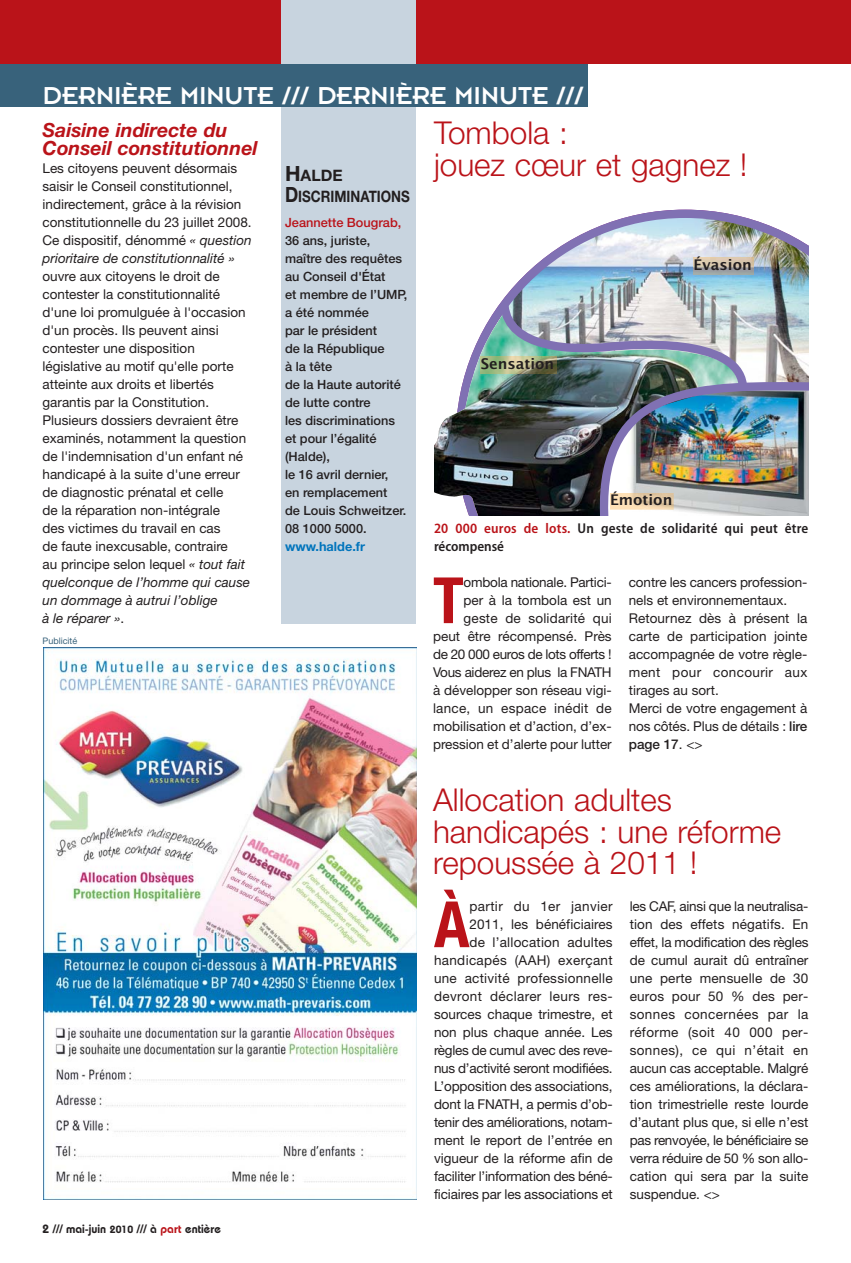
<style>
.page{position:relative;width:851px;height:1263px;background:#fff}
.page>*{position:absolute;margin:0;border:0;box-sizing:border-box;transform-origin:0 0}
.t1{font:700 condensed 63.9px "Helvetica Neue LT Std";color:#ba1319}
.t2{font:300 31.5px/31.5px "Helvetica Neue LT Std";color:#ba1319}
.t3{font:27px "Insignia LT Std";color:#fff}
.t4{font:italic 700 19.5px/18px "Helvetica Neue LT Std";color:#ba1319}
.t5{font:700 15.75px/21px "Helvetica Neue LT Std";color:#231f20}
.t6{font:600 14.7px "Lucida Sans";color:#231f20}
.t7{font:600 semi-condensed 14.25px/18px "Myriad Pro";letter-spacing:.015em;color:#231f20}
.t8{font:13.5px/18px "Helvetica Neue LT Std";color:#231f20}
.t9{font:500 12.75px/18px "Helvetica Neue LT Std";color:#231f20}
.t10{font:500 12.75px "Helvetica Neue LT Std";color:#ba1319}
.t11{font:700 12.75px "Helvetica Neue LT Std";color:#0074bc}
.t12{font:600 12px "Bauhaus Std";color:#231f20}
.t13{font:9px "Helvetica Neue LT Std";color:#38627b}
.s1{font-style:italic}
.s2{font-size:10.5px}
.s3{color:#ba1319}
.s4{font-size:21px}
.s5{font-weight:500}
</style>
<div class="page">
<div style="left:0;top:0;width:850px;height:64px;background:#ba1319"></div>
<div style="left:281px;top:0;width:134px;height:623px;background:#c8d4df"></div>
<div style="left:0;top:64px;width:587px;height:42px;background:#38627b"></div>
<img style="left:505px;top:210px;width:303px;height:87px">
<img style="left:434px;top:311px;width:61px;height:204px">
<img style="left:495px;top:297px;width:313px;height:218px">
<img style="left:693px;top:258px;width:60px;height:16px">
<img style="left:480px;top:357px;width:76px;height:16px">
<img style="left:610px;top:493px;width:63px;height:17px">
<img style="left:43px;top:647px;width:374px;height:552px">
<h3 class="t3" style="left:43px;top:87px;width:542px">DERNIÈRE MINUTE /// DERNIÈRE MINUTE ///</h3>
<h3 class="t4" style="left:43px;top:123px;width:216px">Saisine indirecte du<br>Conseil constitutionnel</h3>
<p class="t8" style="left:43px;top:161px;width:211px">Les citoyens peuvent désormais saisir le Conseil constitutionnel, indirectement, grâce à la révision constitutionnelle du 23 juillet 2008.<br>Ce dispositif, dénommé <span class="s1">« question prioritaire de constitutionnalité »</span></p>
<p class="t8" style="left:43px;top:269px;width:209px">ouvre aux citoyens le droit de contester la constitutionnalité d'une loi promulguée à l'occasion d'un procès. Ils peuvent ainsi contester une disposition législative au motif qu'elle porte atteinte aux droits et libertés garantis par la Constitution.<br>Plusieurs dossiers devraient être examinés, notamment la question de l'indemnisation d'un enfant né handicapé à la suite d'une erreur de diagnostic prénatal et celle<br>de la réparation non-intégrale<br>des victimes du travail en cas<br>de faute inexcusable, contraire<br>au principe selon lequel <span class="s1">« tout fait quelconque de l’homme qui cause un dommage à autrui l’oblige<br>à le réparer »</span>.</p>
<p class="t13" style="left:43px;top:637px;width:36px">Publicité</p>
<p class="t12" style="left:43px;top:1222px;width:180px">2 /// mai-juin <span class="s2">2010</span> /// à <span class="s3">part</span> entière</p>
<p class="t5" style="left:285px;top:166px;width:126px"><span class="s4">H</span>ALDE<br><span class="s4">D</span>ISCRIMINATIONS</p>
<p class="t10" style="left:285px;top:218px;width:118px">Jeannette Bougrab,</p>
<p class="t9" style="left:285px;top:233px;width:124px">36 ans, juriste, maître des requêtes au Conseil d'État<br>et membre de l’UMP, a été nommée<br>par le président<br>de la République<br>à la tête<br>de la Haute autorité de lutte contre<br>les discriminations et pour l’égalité (Halde),<br>le 16 avril dernier,<br>en remplacement<br>de Louis Schweitzer.<br>08 1000 5000.</p>
<p class="t11" style="left:285px;top:542px;width:81px">www.halde.fr</p>
<h2 class="t2" style="left:434px;top:121px;width:315px">Tombola :<br>jouez cœur et gagnez !</h2>
<p class="t6" style="left:480px;top:356px;width:75px">Sensation</p>
<p class="t6" style="left:693px;top:256px;width:60px">Évasion</p>
<p class="t6" style="left:610px;top:492px;width:64px">Émotion</p>
<p class="t7" style="left:434px;top:520px;width:376px"><span class="s3">20 000 euros de lots.</span> Un geste de solidarité qui peut être récompensé</p>
<p class="t8" style="left:433px;top:575px;width:180px;text-align:right">ombola nationale. Partici -<br>per à la tombola est un geste de solidarité qui<br>peut être récompensé. Près de 20 000 euros de lots offerts !<br>Vous aiderez en plus la FNATH à développer son réseau vigi&shy;lance, un espace inédit de mobilisation et d’action, d’ex&shy;pression et d’alerte pour lutter</p>
<p class="t8" style="left:628px;top:575px;width:180px">contre les cancers profession&shy;nels et environnementaux.<br>Retournez dès à présent la carte de participation jointe accompagnée de votre règle&shy;ment pour concourir aux tirages au sort.<br>Merci de votre engagement à nos côtés. Plus de détails : <span class="s5">lire page 17</span>. &lt;&gt;</p>
<h1 class="t1" style="left:433px;top:577px;width:32px">T</h1>
<h2 class="t2" style="left:433px;top:787px;width:350px">Allocation adultes handicapés : une réforme repoussée à 2011 !</h2>
<h1 class="t1" style="left:434px;top:901px;width:37px">À</h1>
<p class="t8" style="left:434px;top:899px;width:180px;text-align:right">partir du 1er janvier<br>2011, les bénéficiaires<br>de l’allocation adultes handicapés (AAH) exerçant une activité professionnelle devront déclarer leurs res&shy;sources chaque trimestre, et non plus chaque année. Les règles de cumul avec des reve&shy;nus d’activité seront modifiées.<br>L’opposition des associations, dont la FNATH, a permis d’ob&shy;tenir des améliorations, notam&shy;ment le report de l’entrée en vigueur de la réforme afin de faciliter l’information des béné&shy;ficiaires par les associations et</p>
<p class="t8" style="left:629px;top:899px;width:180px;text-align:justify">les CAF, ainsi que la neutralisa&shy;tion des effets négatifs. En effet, la modification des règles de cumul aurait dû entraîner une perte mensuelle de 30 euros pour 50 % des per&shy;sonnes concernées par la réforme (soit 40 000 per&shy;sonnes), ce qui n’était en aucun cas acceptable. Malgré ces améliorations, la déclara&shy;tion trimestrielle reste lourde d’autant plus que, si elle n’est pas renvoyée, le bénéficiaire se verra réduire de 50 % son allo&shy;cation qui sera par la suite suspendue. &lt;&gt;</p>
</div>
